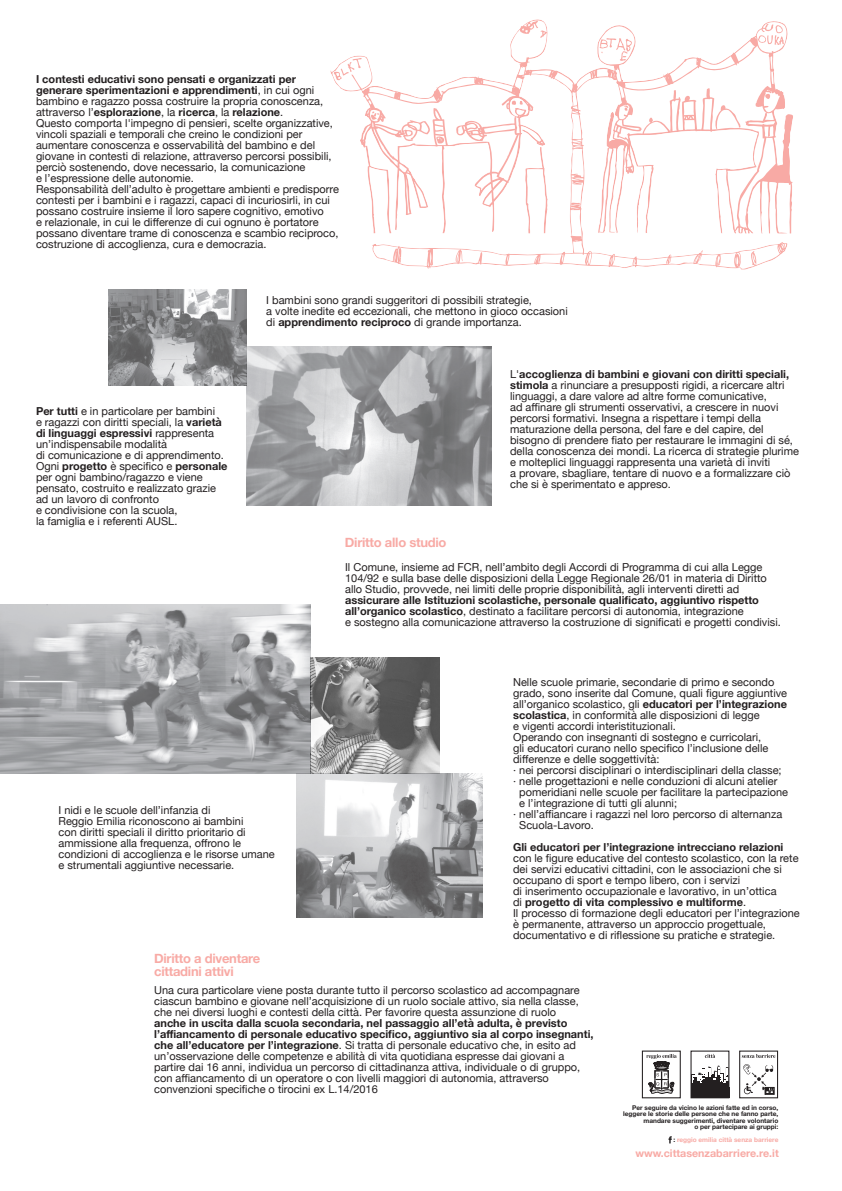
<style>
.page{position:relative;width:842px;height:1191px;background:#fff}
.page>*{position:absolute;margin:0;border:0;box-sizing:border-box;transform-origin:0 0}
.t1{font:700 13px/13px "Helvetica Neue";letter-spacing:-.02em;color:#f8aaa5}
.t2{font:11px/11px "Helvetica Neue";color:#231f20}
.t3{font:700 11px/11px "Helvetica Neue";color:#231f20}
.t4{font:700 10.7px "Helvetica Neue";color:#f8aaa5}
.t5{font:700 6.5px "Helvetica Neue";color:#231f20}
.t6{font:700 6.5px "Helvetica Neue";color:#f8aaa5}
.s1{font-weight:400}
.s2{font-weight:700}
.s3{color:#231f20}
</style>
<div class="page">
<div style="left:642px;top:1050px;width:39px;height:48px;border:1px solid #231f20"></div>
<svg style="left:646px;top:1054px;width:31px;height:39px"></svg>
<div style="left:690px;top:1050px;width:39px;height:48px;border:1px solid #231f20"></div>
<svg style="left:705px;top:1053px;width:10px;height:4px"></svg>
<div style="left:739px;top:1050px;width:39px;height:48px;border:1px solid #231f20"></div>
<svg style="left:742px;top:1054px;width:33px;height:3px"></svg>
<div style="left:691px;top:1081px;width:37px;height:10px;background:#231f20"></div>
<svg style="left:691px;top:1065px;width:37px;height:18px"></svg>
<div style="left:691px;top:1086px;width:38px;height:11px;background:#231f20"></div>
<svg style="left:743px;top:1064px;width:31px;height:30px"></svg>
<svg style="left:668px;top:1136px;width:4px;height:7px"></svg>
<svg style="left:330px;top:19px;width:463px;height:250px"></svg>
<img style="left:246px;top:346px;width:245px;height:160px">
<img style="left:108px;top:289px;width:138px;height:96px">
<img style="left:296px;top:773px;width:187px;height:144px">
<img style="left:0;top:604px;width:310px;height:169px">
<img style="left:311px;top:657px;width:129px;height:116px">
<p class="t3" style="left:36px;top:74px;width:289px">I contesti educativi sono pensati e organizzati per generare sperimentazioni e apprendimenti<span class="s1">, in cui ogni bambino e ragazzo possa costruire la propria conoscenza, attraverso l’</span>esplorazione<span class="s1">, la</span> ricerca<span class="s1">, la</span> relazione<span class="s1">.</span></p>
<p class="t2" style="left:36px;top:118px;width:298px">Questo comporta l'impegno di pensieri, scelte organizzative, vincoli spaziali e temporali che creino le condizioni per aumentare conoscenza e osservabilità del bambino e del giovane in contesti di relazione, attraverso percorsi possibili, perciò sostenendo, dove necessario, la comunicazione</p>
<p class="t2" style="left:36px;top:173px;width:159px">e l’espressione delle autonomie.</p>
<p class="t2" style="left:36px;top:184px;width:304px">Responsabilità dell’adulto è progettare ambienti e predisporre contesti per i bambini e i ragazzi, capaci di incuriosirli, in cui possano costruire insieme il loro sapere cognitivo, emotivo<br>e relazionale, in cui le differenze di cui ognuno è portatore possano diventare trame di conoscenza e scambio reciproco, costruzione di accoglienza, cura e democrazia.</p>
<p class="t2" style="left:36px;top:406px;width:181px"><span class="s2">Per tutti</span> e in particolare per bambini</p>
<p class="t2" style="left:36px;top:417px;width:187px">e ragazzi con diritti speciali, la <span class="s2">varietà di linguaggi espressivi</span> rappresenta un’indispensabile modalità</p>
<p class="t2" style="left:36px;top:450px;width:189px">di comunicazione e di apprendimento.</p>
<p class="t3" style="left:36px;top:460px;width:193px"><span class="s1">Ogni</span> progetto <span class="s1">è specifico e</span> personale</p>
<p class="t2" style="left:36px;top:472px;width:182px">per ogni bambino/ragazzo e viene pensato, costruito e realizzato grazie ad un lavoro di confronto</p>
<p class="t2" style="left:36px;top:505px;width:143px">e condivisione con la scuola,</p>
<p class="t2" style="left:36px;top:516px;width:143px">la famiglia e i referenti AUSL.</p>
<p class="t2" style="left:266px;top:295px;width:267px">I bambini sono grandi suggeritori di possibili strategie,</p>
<p class="t2" style="left:266px;top:306px;width:303px">a volte inedite ed eccezionali, che mettono in gioco occasioni di <span class="s2">apprendimento reciproco</span> di grande importanza.</p>
<p class="t1" style="left:345px;top:536px;width:103px">Diritto allo studio</p>
<p class="t3" style="left:510px;top:369px;width:280px"><span class="s1">L'</span>accoglienza di bambini e giovani con diritti speciali,</p>
<p class="t2" style="left:510px;top:380px;width:290px"><span class="s2">stimola</span> a rinunciare a presupposti rigidi, a ricercare altri linguaggi, a dare valore ad altre forme comunicative,<br>ad affinare gli strumenti osservativi, a crescere in nuovi percorsi formativi. Insegna a rispettare i tempi della maturazione della persona, del fare e del capire, del bisogno di prendere fiato per restaurare le immagini di sé, della conoscenza dei mondi. La ricerca di strategie plurime e molteplici linguaggi rappresenta una varietà di inviti</p>
<p class="t2" style="left:510px;top:468px;width:282px">a provare, sbagliare, tentare di nuovo e a formalizzare ciò che si è sperimentato e appreso.</p>
<p class="t2" style="left:345px;top:562px;width:423px">Il Comune, insieme ad FCR, nell’ambito degli Accordi di Programma di cui alla Legge<br>104/92 e sulla base delle disposizioni della Legge Regionale 26/01 in materia di Diritto</p>
<p class="t2" style="left:345px;top:584px;width:415px">allo Studio, provvede, nei limiti delle proprie disponibilità, agli interventi diretti ad <span class="s2">assicurare alle Istituzioni scolastiche, personale qualificato, aggiuntivo rispetto all’organico scolastico</span>, destinato a facilitare percorsi di autonomia, integrazione</p>
<p class="t2" style="left:345px;top:617px;width:437px">e sostegno alla comunicazione attraverso la costruzione di significati e progetti condivisi.</p>
<p class="t2" style="left:58px;top:805px;width:153px">I nidi e le scuole dell’infanzia di</p>
<p class="t2" style="left:58px;top:816px;width:218px">Reggio Emilia riconoscono ai bambini<br>con diritti speciali il diritto prioritario di ammissione alla frequenza, offrono le condizioni di accoglienza e le risorse umane e strumentali aggiuntive necessarie.</p>
<p class="t1" style="left:154px;top:951px;width:108px">Diritto a diventare cittadini attivi</p>
<p class="t2" style="left:513px;top:677px;width:276px">Nelle scuole primarie, secondarie di primo e secondo grado, sono inserite dal Comune, quali figure aggiuntive all’organico scolastico, gli <span class="s2">educatori per l’integrazione scolastica</span>, in conformità alle disposizioni di legge</p>
<p class="t2" style="left:513px;top:721px;width:164px">e vigenti accordi interistituzionali.</p>
<p class="t2" style="left:513px;top:732px;width:257px">Operando con insegnanti di sostegno e curricolari, gli educatori curano nello specifico l’inclusione delle differenze e delle soggettività:</p>
<p class="t2" style="left:513px;top:765px;width:270px">· nei percorsi disciplinari o interdisciplinari della classe;</p>
<p class="t2" style="left:513px;top:776px;width:266px">· nelle progettazioni e nelle conduzioni di alcuni atelier</p>
<p class="t2" style="left:519px;top:787px;width:270px">pomeridiani nelle scuole per facilitare la partecipazione</p>
<p class="t2" style="left:519px;top:798px;width:159px">e l’integrazione di tutti gli alunni;</p>
<p class="t2" style="left:513px;top:809px;width:271px">· nell’affiancare i ragazzi nel loro percorso di alternanza</p>
<p class="t2" style="left:519px;top:820px;width:76px">Scuola-Lavoro.</p>
<p class="t2" style="left:513px;top:842px;width:287px"><span class="s2">Gli educatori per l’integrazione intrecciano relazioni </span>con le figure educative del contesto scolastico, con la rete dei servizi educativi cittadini, con le associazioni che si occupano di sport e tempo libero, con i servizi</p>
<p class="t2" style="left:513px;top:886px;width:265px">di inserimento occupazionale e lavorativo, in un’ottica</p>
<p class="t3" style="left:513px;top:897px;width:234px"><span class="s1">di</span> progetto di vita complessivo e multiforme<span class="s1">.</span></p>
<p class="t2" style="left:513px;top:908px;width:288px">Il processo di formazione degli educatori per l’integrazione è permanente, attraverso un approccio progettuale, documentativo e di riflessione su pratiche e strategie.</p>
<p class="t2" style="left:154px;top:985px;width:441px">Una cura particolare viene posta durante tutto il percorso scolastico ad accompagnare ciascun bambino e giovane nell’acquisizione di un ruolo sociale attivo, sia nella classe, che nei diversi luoghi e contesti della città. Per favorire questa assunzione di ruolo<br><span class="s2">anche in uscita dalla scuola secondaria, nel passaggio all’età adulta, è previsto l’affiancamento di personale educativo specifico, aggiuntivo sia al corpo insegnanti, che all’educatore per l’integrazione</span>. Si tratta di personale educativo che, in esito ad un’osservazione delle competenze e abilità di vita quotidiana espresse dai giovani a partire dai 16 anni, individua un percorso di cittadinanza attiva, individuale o di gruppo, con affiancamento di un operatore o con livelli maggiori di autonomia, attraverso convenzioni specifiche o tirocini ex L.14/2016</p>
<p class="t5" style="left:632px;top:1102px;width:148px">Per seguire da vicino le azioni fatte ed in corso,</p>
<p class="t5" style="left:623px;top:1108px;width:157px">leggere le storie delle persone che ne fanno parte,</p>
<p class="t5" style="left:643px;top:1115px;width:136px">mandare suggerimenti, diventare volontario</p>
<p class="t5" style="left:694px;top:1121px;width:85px">o per partecipare ai gruppi:</p>
<p class="t6" style="left:673px;top:1134px;width:106px"><span class="s3">:</span> reggio emilia città senza barriere</p>
<p class="t4" style="left:635px;top:1145px;width:145px">www.cittasenzabarriere.re.it</p>
</div>
